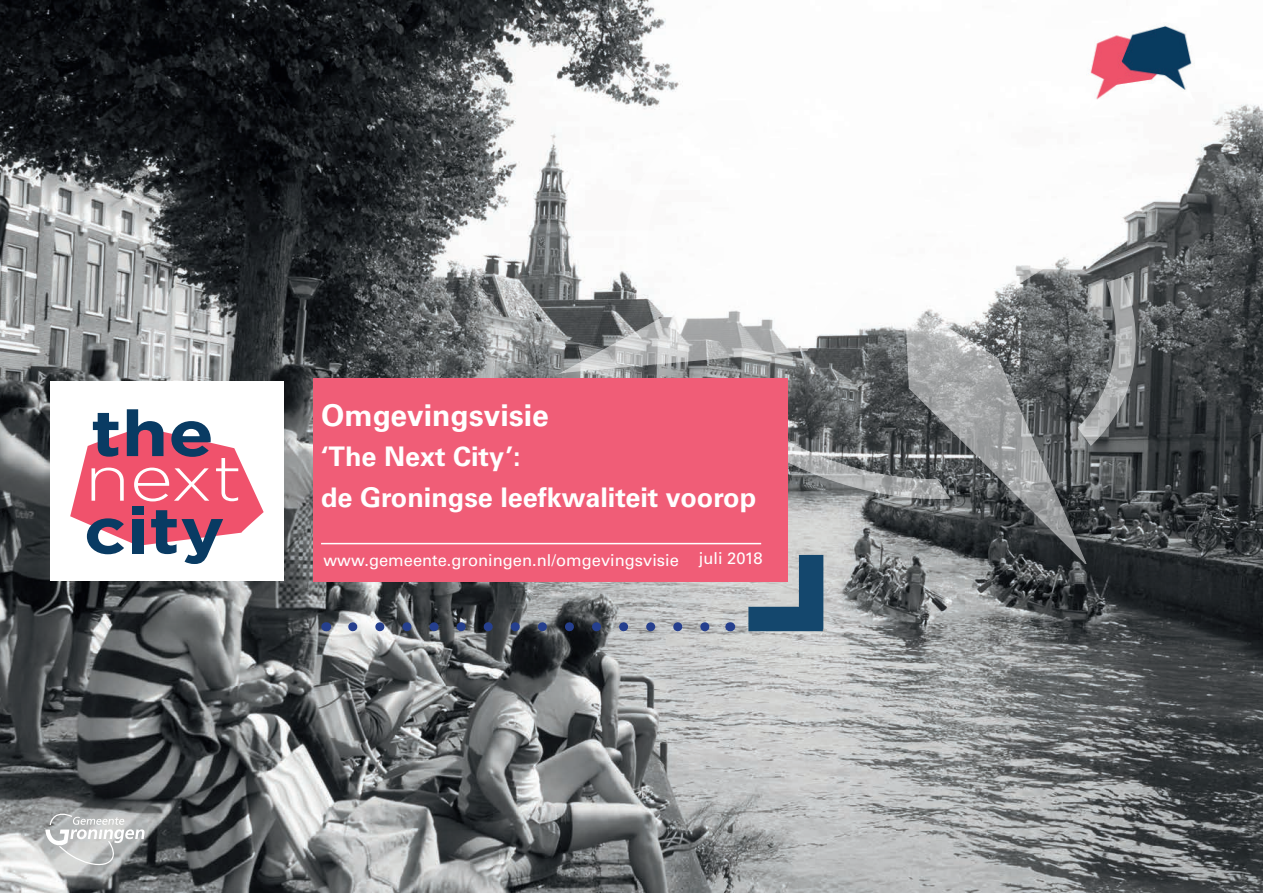
<style>
.page{position:relative;width:1263px;height:893px;background:#fff}
.page>*{position:absolute;margin:0;border:0;box-sizing:border-box;transform-origin:0 0}
.t1{font:700 30px "Univers";color:#fff}
.t2{font:700 27px/40.5px "Univers";color:#fff}
.t3{font:16.5px "Univers";color:#fff}
</style>
<div class="page">
<img style="left:0;top:0;width:1263px;height:893px">
<svg style="left:337px;top:33px;width:829px;height:542px"></svg>
<div style="left:314px;top:378px;width:474px;height:204px;background:#f05d77"></div>
<hr style="left:321px;top:543px;width:440px;height:1px;background:#fff">
<div style="left:799px;top:555px;width:24px;height:74px;background:#14476d"></div>
<div style="left:748px;top:607px;width:75px;height:24px;background:#14476d"></div>
<img style="left:1087px;top:23px;width:108px;height:88px">
<svg style="left:45px;top:814px;width:100px;height:51px;background:#bfc1c1"></svg>
<div style="left:50px;top:381px;width:233px;height:200px;background:#fff"></div>
<svg style="left:70px;top:409px;width:194px;height:155px"></svg>
<svg style="left:353px;top:622px;width:363px;height:9px;background:#60697e"></svg>
<h1 class="t1" style="left:321px;top:397px;width:229px">Omgevingsvisie</h1>
<h2 class="t2" style="left:321px;top:437px;width:437px">‘The Next City’:<br>de Groningse leefkwaliteit voorop</h2>
<p class="t3" style="left:324px;top:550px;width:441px">www.gemeente.groningen.nl/omgevingsvisie juli 2018</p>
</div>
